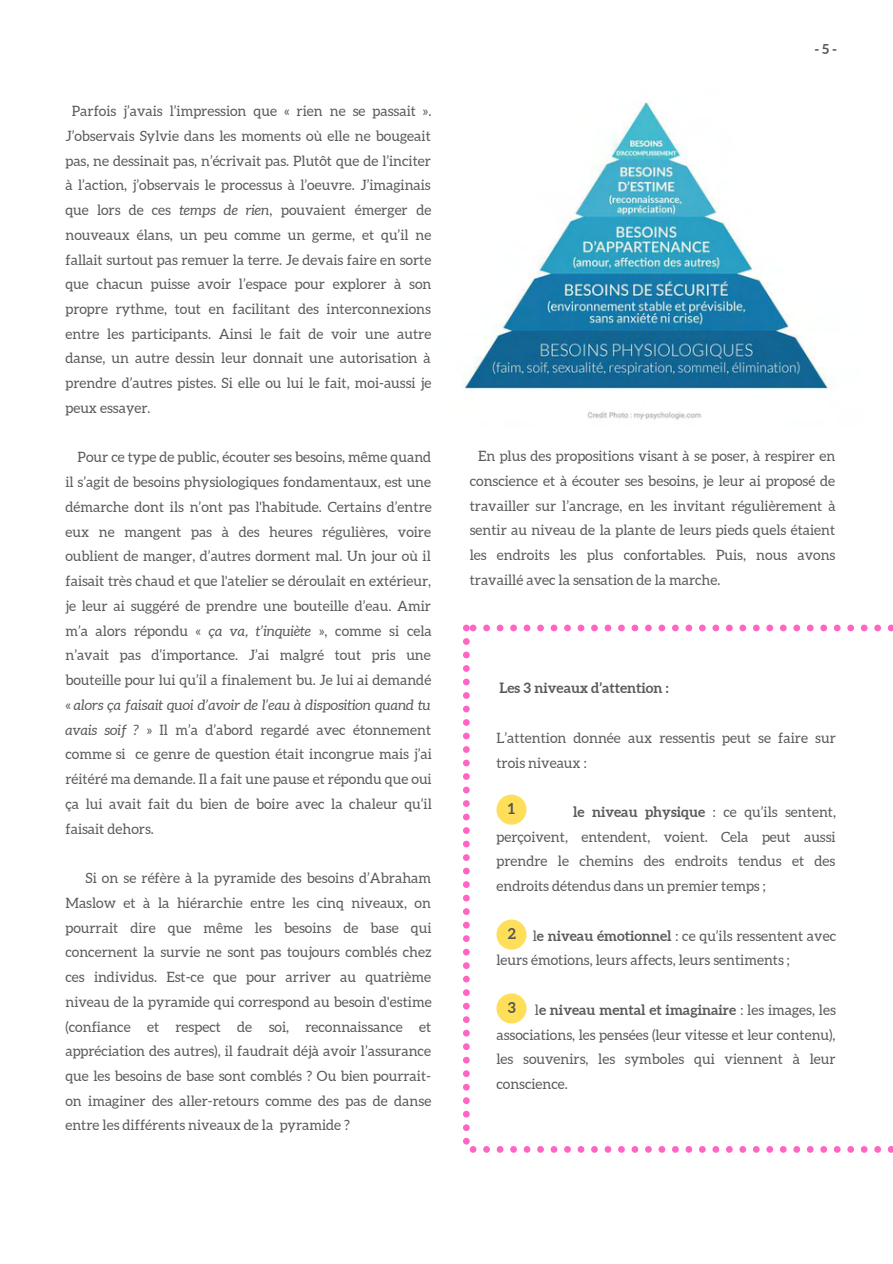
<style>
.page{position:relative;width:893px;height:1264px;background:#fff}
.page>*{position:absolute;margin:0;border:0;box-sizing:border-box;transform-origin:0 0}
.t1{font:700 15px "Aleo";color:#545454}
.t2{font:14.25px/24.8px "Aleo";color:#000;text-align:justify}
.t3{font:700 14.25px "Aleo";color:#000}
.t4{font:700 13.5px "Aleo";color:#545454}
.s1{font-style:italic}
.s2{font-weight:700}
</style>
<div class="page">
<img style="left:464px;top:102px;width:366px;height:318px">
<svg style="left:463px;top:624px;width:429px;height:528px"></svg>
<div style="left:496px;top:919px;width:30px;height:30px;background:#ffde59;border-radius:50%"></div>
<div style="left:496px;top:993px;width:30px;height:30px;background:#ffde59;border-radius:50%"></div>
<p class="t2" style="left:65px;top:99px;width:367px;text-indent:6px">Parfois j’avais l’impression que « rien ne se passait ».<br>J’observais Sylvie dans les moments où elle ne bougeait pas, ne dessinait pas, n’écrivait pas. Plutôt que de l’inciter à l’action, j’observais le processus à l’oeuvre. J’imaginais que lors de ces <span class="s1">temps de rien</span>, pouvaient émerger de nouveaux élans, un peu comme un germe, et qu’il ne fallait surtout pas remuer la terre. Je devais faire en sorte que chacun puisse avoir l’espace pour explorer à son propre rythme, tout en facilitant des interconnexions entre les participants. Ainsi le fait de voir une autre danse, un autre dessin leur donnait une autorisation à prendre d’autres pistes. Si elle ou lui le fait, moi-aussi je peux essayer.</p>
<p class="t2" style="left:65px;top:445px;width:368px;text-indent:12px">Pour ce type de public, écouter ses besoins, même quand il s’agit de besoins physiologiques fondamentaux, est une démarche dont ils n’ont pas l'habitude. Certains d’entre eux ne mangent pas à des heures régulières, voire oublient de manger, d’autres dorment mal. Un jour où il faisait très chaud et que l'atelier se déroulait en extérieur, je leur ai suggéré de prendre une bouteille d’eau. Amir m’a alors répondu « <span class="s1">ça va, t’inquiète</span> », comme si cela n’avait pas d’importance. J’ai malgré tout pris une bouteille pour lui qu’il a finalement bu. Je lui ai demandé « <span class="s1">alors ça faisait quoi d’avoir de l’eau à disposition quand tu avais soif ?</span> » Il m’a d’abord regardé avec étonnement comme si ce genre de question était incongrue mais j’ai réitéré ma demande. Il a fait une pause et répondu que oui ça lui avait fait du bien de boire avec la chaleur qu’il faisait dehors.</p>
<p class="t2" style="left:65px;top:865px;width:368px;text-indent:20px">Si on se réfère à la pyramide des besoins d’Abraham Maslow et à la hiérarchie entre les cinq niveaux, on pourrait dire que même les besoins de base qui concernent la survie ne sont pas toujours comblés chez ces individus. Est-ce que pour arriver au quatrième niveau de la pyramide qui correspond au besoin d'estime (confiance et respect de soi, reconnaissance et appréciation des autres), il faudrait déjà avoir l’assurance que les besoins de base sont comblés ? Ou bien pourrait&shy;on imaginer des aller-retours comme des pas de danse entre les différents niveaux de la pyramide ?</p>
<p class="t4" style="left:814px;top:42px;width:23px">-5-</p>
<p class="t2" style="left:469px;top:443px;width:367px;text-indent:8px">En plus des propositions visant à se poser, à respirer en conscience et à écouter ses besoins, je leur ai proposé de travailler sur l’ancrage, en les invitant régulièrement à sentir au niveau de la plante de leurs pieds quels étaient les endroits les plus confortables. Puis, nous avons travaillé avec la sensation de la marche.</p>
<p class="t3" style="left:499px;top:680px;width:171px">Les 3 niveaux d’attention :</p>
<p class="t2" style="left:496px;top:725px;width:341px">L’attention donnée aux ressentis peut se faire sur trois niveaux :</p>
<p class="t2" style="left:496px;top:799px;width:341px;text-indent:77px"><span class="s2">le niveau physique</span> : ce qu’ils sentent, perçoivent, entendent, voient. Cela peut aussi prendre le chemins des endroits tendus et des endroits détendus dans un premier temps ;</p>
<p class="t2" style="left:496px;top:923px;width:341px;text-indent:36px">l<span class="s2">e niveau émotionnel</span> : ce qu’ils ressentent avec leurs émotions, leurs affects, leurs sentiments ;</p>
<p class="t2" style="left:496px;top:997px;width:341px;text-indent:38px">l<span class="s2">e niveau mental et imaginaire</span> : les images, les associations, les pensées (leur vitesse et leur contenu), les souvenirs, les symboles qui viennent à leur conscience.</p>
<p class="t1" style="left:507px;top:800px;width:9px">1</p>
<p class="t1" style="left:507px;top:925px;width:10px">2</p>
<p class="t1" style="left:507px;top:998px;width:9px">3</p>
</div>
